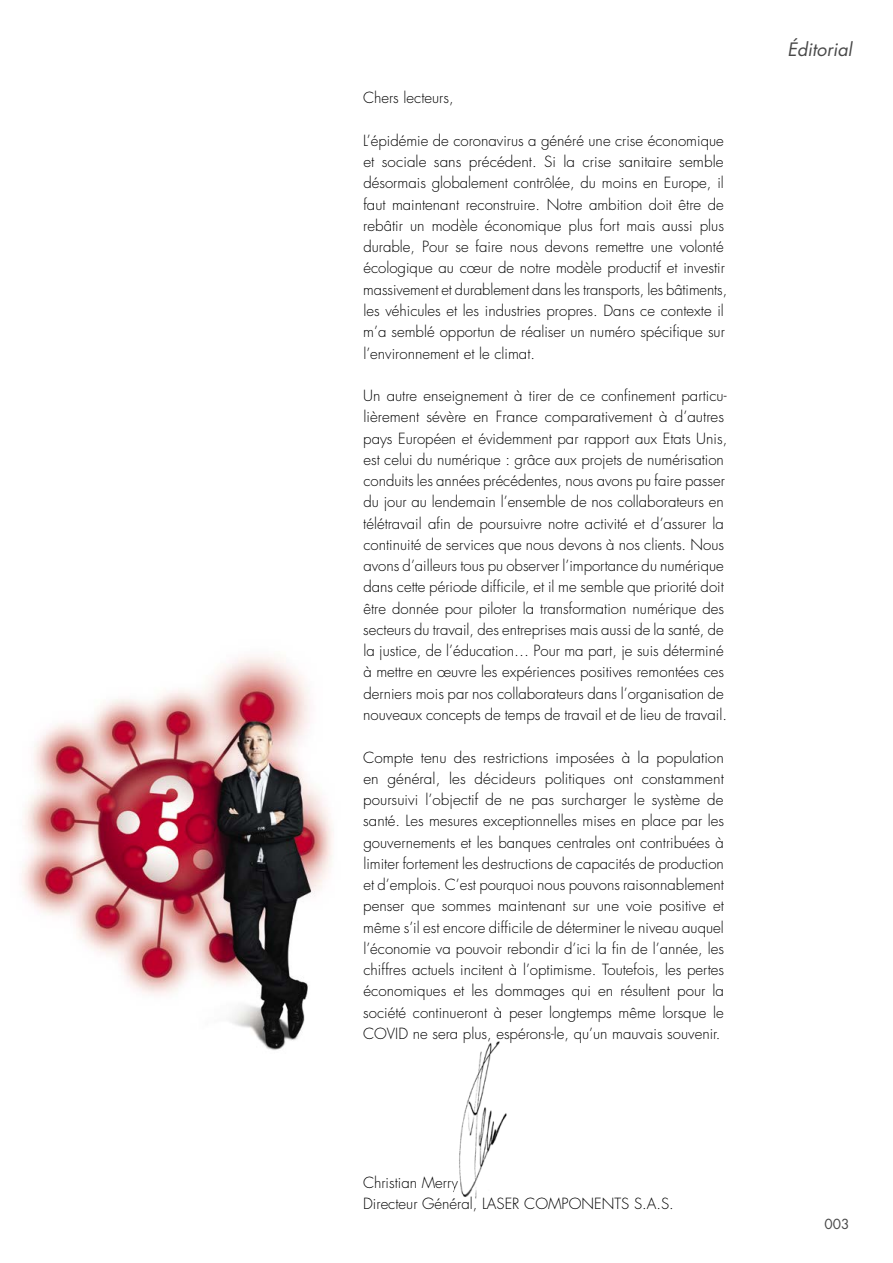
<style>
.page{position:relative;width:893px;height:1263px;background:#fff}
.page>*{position:absolute;margin:0;border:0;box-sizing:border-box;transform-origin:0 0}
.t1{font:italic 18px "Futura Std";color:#484848}
.t2{font:300 15px/21.3px "Futura Std";color:#000}
.t3{font:13.5px "Futura Std";color:#484848}
</style>
<div class="page">
<img style="left:22px;top:657px;width:311px;height:393px">
<img style="left:459px;top:1041px;width:48px;height:158px">
<p class="t2" style="left:363px;top:88px;width:92px">Chers lecteurs,</p>
<p class="t2" style="left:363px;top:130px;width:366px">L’épidémie de coronavirus a généré une crise économique et sociale sans précédent. Si la crise sanitaire semble désormais globalement contrôlée, du moins en Europe, il faut maintenant reconstruire. Notre ambition doit être de rebâtir un modèle économique plus fort mais aussi plus durable, Pour se faire nous devons remettre une volonté écologique au cœur de notre modèle productif et investir massivement et durablement dans les transports, les bâtiments, les véhicules et les industries propres. Dans ce contexte il m’a semblé opportun de réaliser un numéro spécifique sur l’environnement et le climat.</p>
<p class="t2" style="left:363px;top:385px;width:366px">Un autre enseignement à tirer de ce confinement particu&shy;lièrement sévère en France comparativement à d’autres pays Européen et évidemment par rapport aux Etats Unis, est celui du numérique : grâce aux projets de numérisation conduits les années précédentes, nous avons pu faire passer du jour au lendemain l’ensemble de nos collaborateurs en télétravail afin de poursuivre notre activité et d’assurer la continuité de services que nous devons à nos clients. Nous avons d’ailleurs tous pu observer l’importance du numérique dans cette période difficile, et il me semble que priorité doit être donnée pour piloter la transformation numérique des secteurs du travail, des entreprises mais aussi de la santé, de la justice, de l’éducation… Pour ma part, je suis déterminé à mettre en œuvre les expériences positives remontées ces derniers mois par nos collaborateurs dans l’organisation de nouveaux concepts de temps de travail et de lieu de travail.</p>
<p class="t2" style="left:363px;top:747px;width:363px;text-align:justify">Compte tenu des restrictions imposées à la population en général, les décideurs politiques ont constamment poursuivi l’objectif de ne pas surcharger le système de santé. Les mesures exceptionnelles mises en place par les gouvernements et les banques centrales ont contribuées à limiter fortement les destructions de capacités de production et d’emplois. C’est pourquoi nous pouvons raisonnablement penser que sommes maintenant sur une voie positive et même s’il est encore difficile de déterminer le niveau auquel l’économie va pouvoir rebondir d’ici la fin de l’année, les chiffres actuels incitent à l’optimisme. Toutefois, les pertes économiques et les dommages qui en résultent pour la société continueront à peser longtemps même lorsque le COVID ne sera plus, espérons-le, qu’un mauvais souvenir.</p>
<p class="t2" style="left:363px;top:1172px;width:312px">Christian Merry<br>Directeur Général, LASER COMPONENTS S.A.S.</p>
<p class="t1" style="left:788px;top:38px;width:66px">Éditorial</p>
<p class="t3" style="left:824px;top:1216px;width:26px">003</p>
</div>
